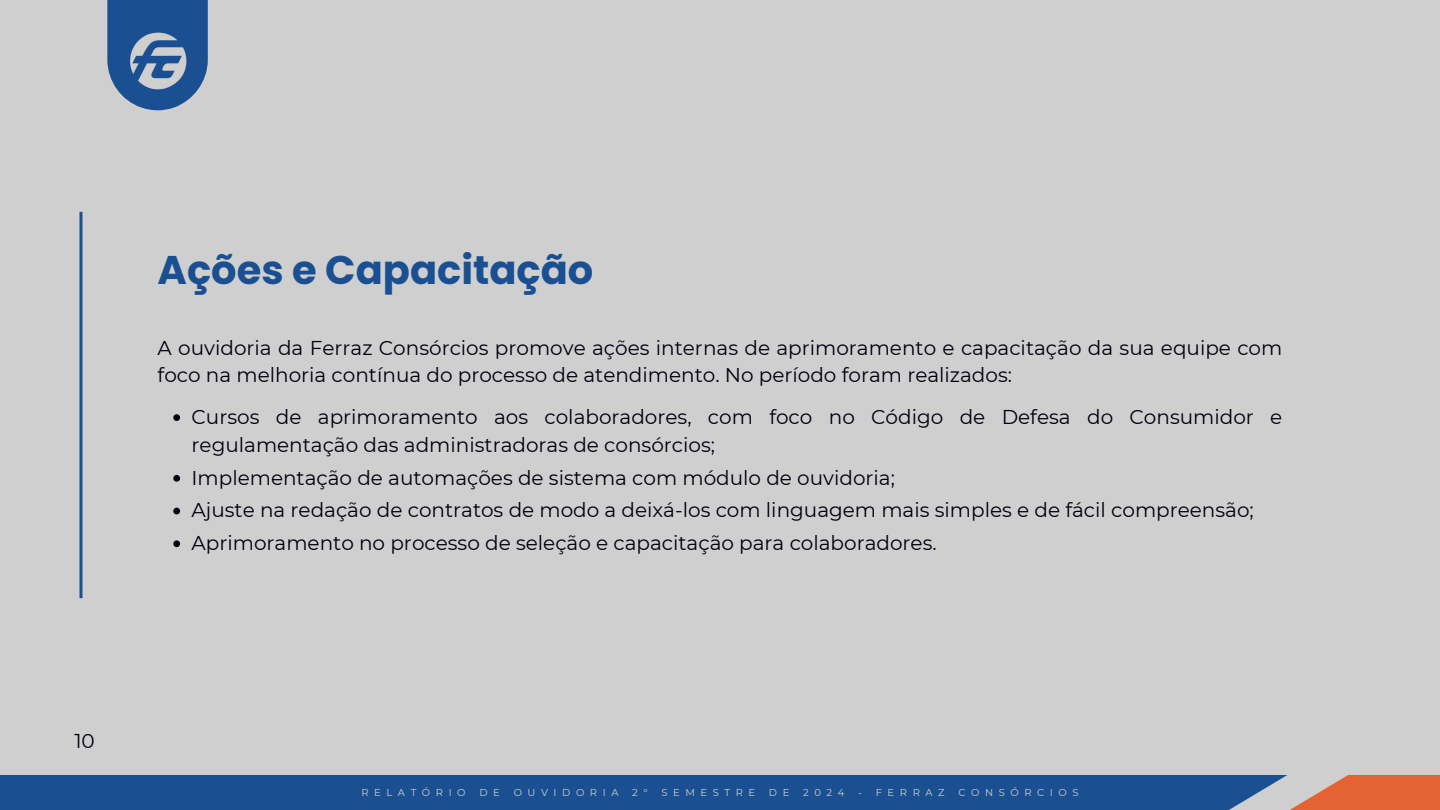
<style>
.page{position:relative;width:1440px;height:810px;background:#cfcfcf}
.page>*{position:absolute;margin:0;border:0;box-sizing:border-box;transform-origin:0 0}
.t1{font:700 40px "Poppins";color:#1a4f91}
.t2{font:20px/27.8px "Montserrat";color:#00000e}
.t3{font:10px "Montserrat";letter-spacing:.555em;color:#cfcfcf}
</style>
<div class="page">
<svg style="left:173px;top:414px;width:7px;height:7px"></svg>
<svg style="left:173px;top:475px;width:7px;height:7px"></svg>
<svg style="left:173px;top:508px;width:7px;height:6px"></svg>
<svg style="left:173px;top:540px;width:7px;height:7px"></svg>
<div style="left:0;top:775px;width:1440px;height:35px;background:#1a4f91"></div>
<div style="left:1290px;top:775px;width:150px;height:35px;background:#e56232"></div>
<svg style="left:1229px;top:775px;width:119px;height:35px"></svg>
<svg style="left:107px;top:0;width:101px;height:110px;background:#36639a"></svg>
<img style="left:127px;top:28px;width:61px;height:65px">
<hr style="left:79px;top:212px;width:3px;height:386px;background:#1a4f91">
<p class="t1" style="left:158px;top:242px;width:437px">Ações e Capacitação</p>
<p class="t2" style="left:158px;top:334px;width:1126px">A ouvidoria da Ferraz Consórcios promove ações internas de aprimoramento e capacitação da sua equipe com foco na melhoria contínua do processo de atendimento. No período foram realizados:</p>
<p class="t2" style="left:192px;top:403px;width:1092px">Cursos de aprimoramento aos colaboradores, com foco no Código de Defesa do Consumidor e regulamentação das administradoras de consórcios;</p>
<h1 class="t2" style="left:192px;top:464px;width:705px">Implementação de automações de sistema com módulo de ouvidoria;</h1>
<h2 class="t2" style="left:192px;top:496px;width:1064px">Ajuste na redação de contratos de modo a deixá-los com linguagem mais simples e de fácil compreensão;</h2>
<p class="t2" style="left:192px;top:529px;width:747px">Aprimoramento no processo de seleção e capacitação para colaboradores.</p>
<p class="t2" style="left:74px;top:727px;width:22px">10</p>
<p class="t3" style="left:361px;top:786px;width:106px">RELATÓRIO</p>
<p class="t3" style="left:479px;top:786px;width:22px">D E</p>
<p class="t3" style="left:514px;top:786px;width:106px">OUVIDORIA</p>
<p class="t3" style="left:632px;top:786px;width:17px">2 °</p>
<p class="t3" style="left:661px;top:786px;width:95px">SEMESTRE</p>
<p class="t3" style="left:769px;top:786px;width:22px">D E</p>
<p class="t3" style="left:803px;top:786px;width:43px">2024</p>
<p class="t3" style="left:858px;top:786px;width:88px">- FERRAZ</p>
<p class="t3" style="left:958px;top:786px;width:122px">CONSÓRCIOS</p>
</div>
